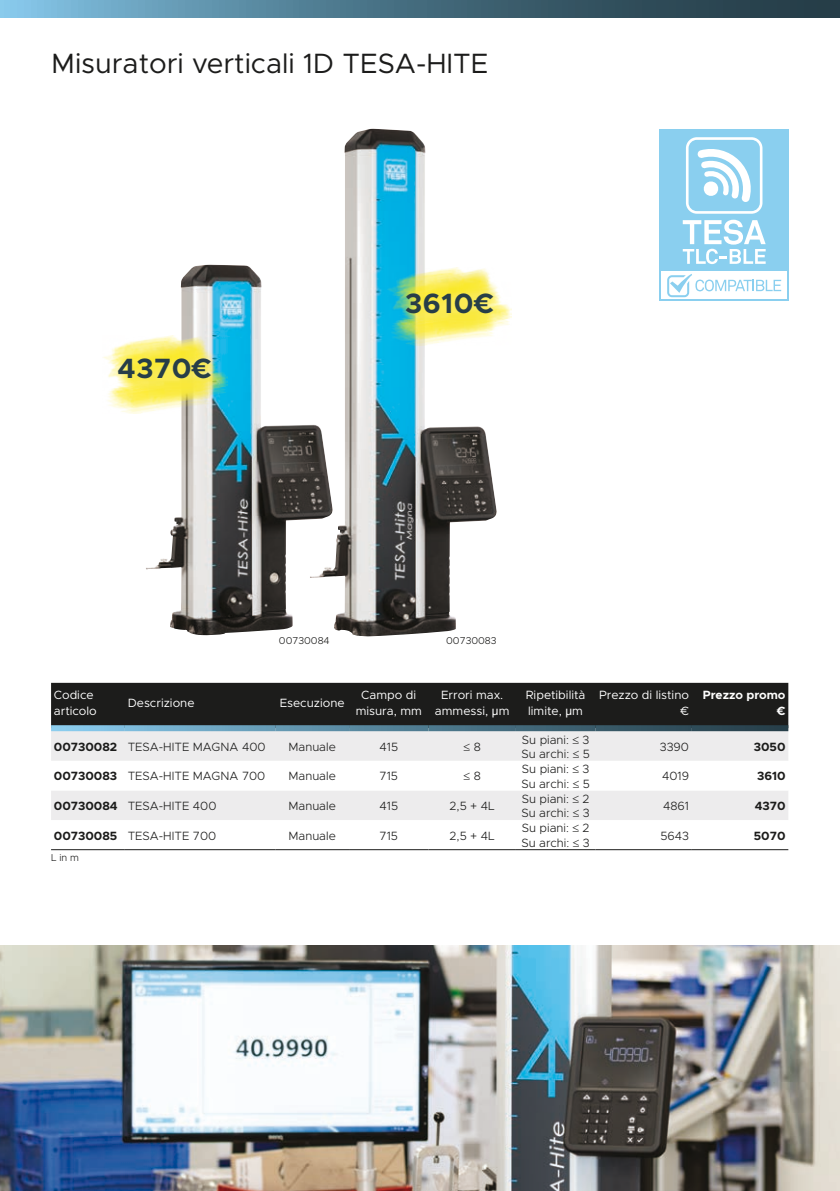
<style>
.page{position:relative;width:840px;height:1191px;background:#fff}
.page>*{position:absolute;margin:0;border:0;box-sizing:border-box;transform-origin:0 0}
.t1{font:28px "Metropolis";color:#1c1c1b}
.t2{font:700 28px "Metropolis";letter-spacing:.025em;color:#273e48}
.t3{font:300 12px/14.4px "Metropolis";color:#1c1c1b}
.t4{font:12px/16px "Metropolis";color:#fff}
.t5{font:700 12px "Metropolis";color:#1c1c1b}
.t6{font:700 12px/16px "Metropolis";color:#fff;text-align:right}
.t7{font:300 10px "Metropolis";color:#1c1c1b}
.s1{font-family:"Helvetica LT Std"}
.s2{font-weight:700}
</style>
<div class="page">
<svg style="left:0;top:0;width:839px;height:17px;background:#4a7387"></svg>
<img style="left:146px;top:265px;width:164px;height:370px">
<img style="left:310px;top:129px;width:186px;height:507px">
<div style="left:659px;top:129px;width:129px;height:172px;background:#8acfef"></div>
<svg style="left:682px;top:220px;width:83px;height:44px"></svg>
<svg style="left:686px;top:137px;width:76px;height:77px"></svg>
<div style="left:660px;top:271px;width:126px;height:28px;background:#fff"></div>
<svg style="left:667px;top:274px;width:113px;height:23px"></svg>
<div style="left:51px;top:683px;width:736px;height:42px;background:#1c1c1b"></div>
<div style="left:51px;top:731px;width:736px;height:30px;background:#edeced"></div>
<div style="left:51px;top:791px;width:736px;height:29px;background:#edeced"></div>
<div style="left:51px;top:725px;width:74px;height:6px;background:#85c7ea"></div>
<svg style="left:125px;top:725px;width:150px;height:6px"></svg>
<div style="left:275px;top:725px;width:74px;height:6px;background:#6092ab"></div>
<div style="left:349px;top:725px;width:79px;height:6px;background:#548298"></div>
<div style="left:428px;top:725px;width:87px;height:6px;background:#487184"></div>
<div style="left:515px;top:725px;width:80px;height:6px;background:#3e6272"></div>
<div style="left:595px;top:725px;width:96px;height:6px;background:#335361"></div>
<div style="left:691px;top:725px;width:96px;height:6px;background:#2b4551"></div>
<hr style="left:51px;top:849px;width:74px;height:1px;background:#1c1c1b">
<hr style="left:125px;top:849px;width:150px;height:1px;background:#1c1c1b">
<hr style="left:275px;top:849px;width:74px;height:1px;background:#1c1c1b">
<hr style="left:349px;top:849px;width:79px;height:1px;background:#1c1c1b">
<hr style="left:428px;top:849px;width:87px;height:1px;background:#1c1c1b">
<hr style="left:515px;top:849px;width:80px;height:1px;background:#1c1c1b">
<hr style="left:595px;top:849px;width:96px;height:1px;background:#1c1c1b">
<hr style="left:691px;top:849px;width:96px;height:1px;background:#1c1c1b">
<img style="left:103px;top:335px;width:124px;height:78px">
<img style="left:387px;top:267px;width:124px;height:78px">
<img style="left:0;top:945px;width:839px;height:246px">
<h1 class="t1" style="left:51px;top:46px;width:438px">Misuratori verticali 1D TESA-HITE</h1>
<h1 class="t2" style="left:117px;top:351px;width:96px">4370€</h1>
<h1 class="t2" style="left:405px;top:286px;width:90px">3610€</h1>
<p class="t7" style="left:279px;top:634px;width:52px">00730084</p>
<p class="t7" style="left:446px;top:634px;width:52px">00730083</p>
<p class="t4" style="left:54px;top:687px;width:44px">Codice articolo</p>
<p class="t4" style="left:128px;top:695px;width:68px">Descrizione</p>
<p class="t4" style="left:279px;top:695px;width:66px">Esecuzione</p>
<p class="t4" style="left:355px;top:687px;width:68px;text-align:center">Campo di misura, mm</p>
<p class="t4" style="left:434px;top:687px;width:76px;text-align:center">Errori max. ammessi, <span class="s1">µ</span>m</p>
<p class="t4" style="left:525px;top:687px;width:61px">Ripetibilità limite, <span class="s1">µ</span>m</p>
<p class="t4" style="left:598px;top:687px;width:91px;text-align:right">Prezzo di listino €</p>
<p class="t6" style="left:702px;top:687px;width:84px">Prezzo promo €</p>
<p class="t3" style="left:54px;top:739px;width:213px"><span class="s2">00730082</span> TESA-HITE MAGNA 400</p>
<p class="t3" style="left:288px;top:739px;width:49px">Manuale</p>
<p class="t3" style="left:379px;top:739px;width:20px">415</p>
<p class="t3" style="left:463px;top:739px;width:19px">≤ 8</p>
<p class="t3" style="left:521px;top:732px;width:70px">Su piani: ≤ 3<br>Su archi: ≤ 5</p>
<p class="t3" style="left:659px;top:739px;width:31px">3390</p>
<p class="t5" style="left:753px;top:739px;width:33px">3050</p>
<p class="t3" style="left:54px;top:769px;width:213px"><span class="s2">00730083</span> TESA-HITE MAGNA 700</p>
<p class="t3" style="left:288px;top:769px;width:49px">Manuale</p>
<p class="t3" style="left:379px;top:769px;width:20px">715</p>
<p class="t3" style="left:463px;top:769px;width:19px">≤ 8</p>
<p class="t3" style="left:521px;top:762px;width:70px">Su piani: ≤ 3<br>Su archi: ≤ 5</p>
<p class="t3" style="left:661px;top:769px;width:28px">4019</p>
<p class="t5" style="left:756px;top:768px;width:30px">3610</p>
<p class="t3" style="left:54px;top:798px;width:164px"><span class="s2">00730084</span> TESA-HITE 400</p>
<p class="t3" style="left:288px;top:798px;width:49px">Manuale</p>
<p class="t3" style="left:379px;top:798px;width:20px">415</p>
<p class="t3" style="left:449px;top:798px;width:47px">2,5 + 4L</p>
<p class="t3" style="left:521px;top:791px;width:70px">Su piani: ≤ 2<br>Su archi: ≤ 3</p>
<p class="t3" style="left:662px;top:798px;width:27px">4861</p>
<p class="t5" style="left:754px;top:798px;width:32px">4370</p>
<p class="t3" style="left:54px;top:828px;width:164px"><span class="s2">00730085</span> TESA-HITE 700</p>
<p class="t3" style="left:288px;top:828px;width:49px">Manuale</p>
<p class="t3" style="left:379px;top:828px;width:20px">715</p>
<p class="t3" style="left:449px;top:828px;width:47px">2,5 + 4L</p>
<p class="t3" style="left:521px;top:821px;width:70px">Su piani: ≤ 2<br>Su archi: ≤ 3</p>
<p class="t3" style="left:660px;top:828px;width:30px">5643</p>
<p class="t5" style="left:753px;top:828px;width:33px">5070</p>
<p class="t7" style="left:51px;top:851px;width:30px">L in m</p>
</div>
